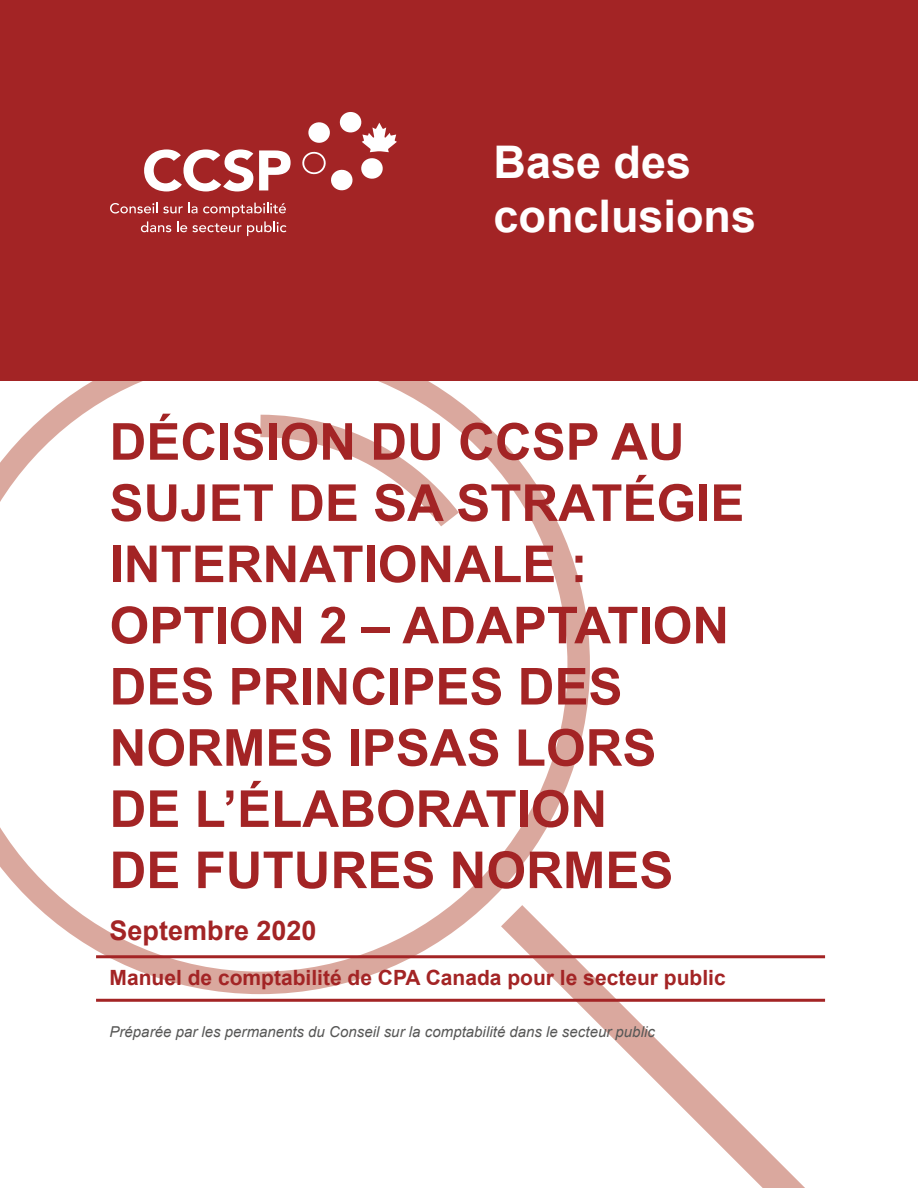
<style>
.page{position:relative;width:918px;height:1188px;background:#fff}
.page>*{position:absolute;margin:0;border:0;box-sizing:border-box;transform-origin:0 0}
.t1{font:700 51px/61.2px "Arial";color:#a32425}
.t2{font:700 45px/54px "Arial";color:#fff}
.t3{font:700 27px "Arial";color:#a32425}
.t4{font:700 21px "Arial";color:#a32425}
.t5{font:italic 15px "Arial";color:#575756}
</style>
<div class="page">
<svg style="left:0;top:381px;width:590px;height:613px"></svg>
<svg style="left:488px;top:895px;width:338px;height:293px"></svg>
<div style="left:0;top:0;width:918px;height:381px;background:#a32425"></div>
<hr style="left:96px;top:955px;width:729px;height:3px;background:#a32425">
<hr style="left:96px;top:999px;width:729px;height:3px;background:#a32425">
<svg style="left:302px;top:112px;width:95px;height:79px"></svg>
<svg style="left:144px;top:149px;width:109px;height:42px"></svg>
<svg style="left:259px;top:150px;width:32px;height:40px"></svg>
<svg style="left:110px;top:203px;width:176px;height:33px"></svg>
<p class="t2" style="left:494px;top:136px;width:264px">Base des conclusions</p>
<h1 class="t1" style="left:110px;top:412px;width:636px">DÉCISION DU CCSP AU<br>SUJET DE SA STRATÉGIE<br>INTERNATIONALE :<br>OPTION 2 – ADAPTATION<br>DES PRINCIPES DES<br>NORMES IPSAS LORS<br>DE L’ÉLABORATION<br>DE FUTURES NORMES</h1>
<h1 class="t3" style="left:110px;top:911px;width:208px">Septembre 2020</h1>
<h1 class="t4" style="left:110px;top:963px;width:618px">Manuel de comptabilité de CPA Canada pour le secteur public</h1>
<p class="t5" style="left:110px;top:1022px;width:547px">Préparée par les permanents du Conseil sur la comptabilité dans le secteur public</p>
</div>
